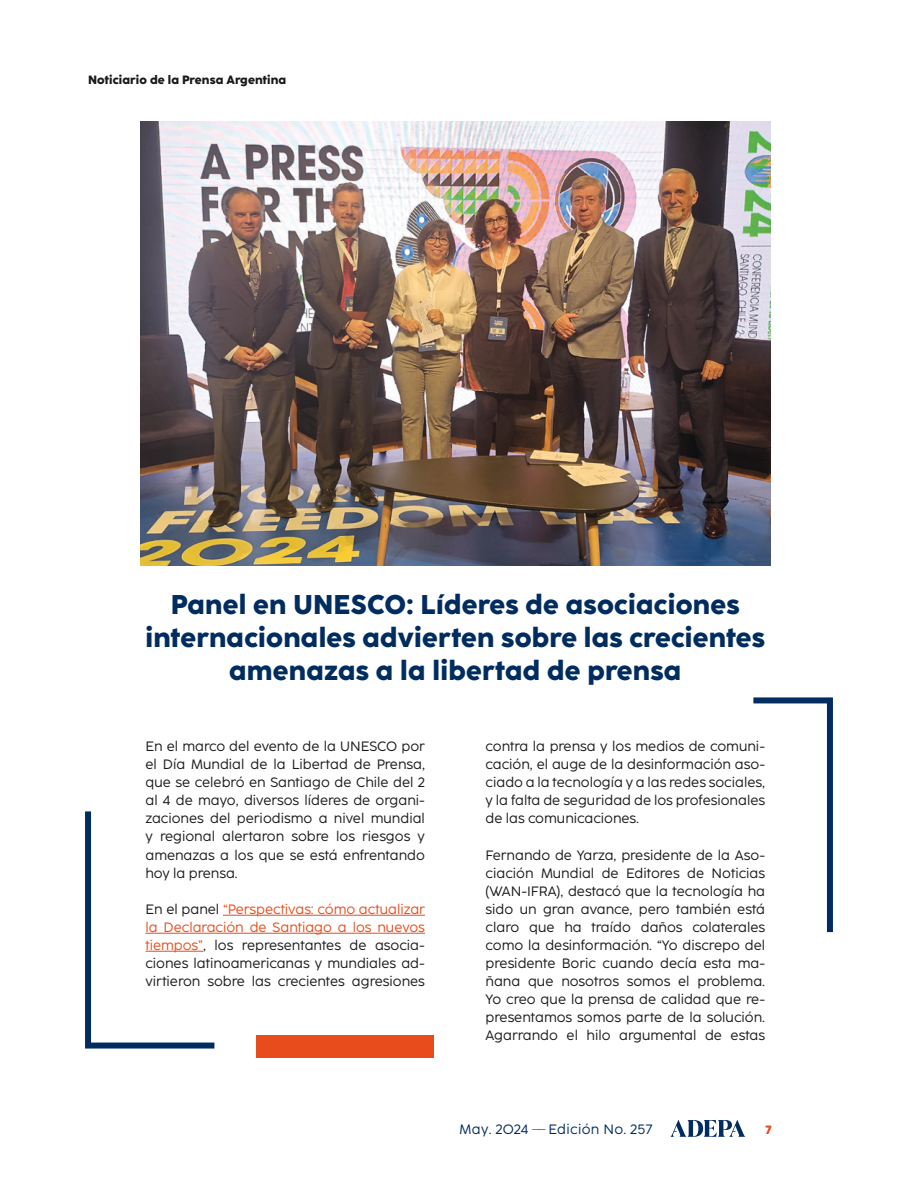
<style>
.page{position:relative;width:918px;height:1191px;background:#fff}
.page>*{position:absolute;margin:0;border:0;box-sizing:border-box;transform-origin:0 0}
.t1{font:800 27px/33px "Coco Sharp";letter-spacing:.01em;color:#002c60;text-align:center}
.t2{font:13.5px/18px "Coco Sharp L";color:#1b1819;text-align:justify}
.t3{font:13.5px "Coco Sharp L";letter-spacing:.025em;color:#002c60}
.t4{font:800 12px "Coco Sharp";letter-spacing:.01em;color:#1b1819}
.t5{font:800 12px "Coco Sharp";color:#e84c1c}
.s1{color:#e84c1c}
</style>
<div class="page">
<svg style="left:671px;top:1119px;width:74px;height:17px"></svg>
<hr style="left:223px;top:915px;width:202px;height:1px;background:#e84c1c">
<hr style="left:145px;top:933px;width:280px;height:1px;background:#e84c1c">
<svg style="left:85px;top:811px;width:135px;height:238px"></svg>
<div style="left:256px;top:1035px;width:177px;height:22px;background:#e84c1c"></div>
<img style="left:140px;top:121px;width:630px;height:444px">
<svg style="left:753px;top:697px;width:80px;height:236px"></svg>
<p class="t4" style="left:88px;top:71px;width:200px">Noticiario de la Prensa Argentina</p>
<p class="t1" style="left:145px;top:588px;width:621px">Panel en UNESCO: Líderes de asociaciones internacionales advierten sobre las crecientes amenazas a la libertad de prensa</p>
<p class="t2" style="left:145px;top:738px;width:281px">En el marco del evento de la UNESCO por el Día Mundial de la Libertad de Prensa, que se celebró en Santiago de Chile del 2 al 4 de mayo, diversos líderes de organi&shy;zaciones del periodismo a nivel mundial y regional alertaron sobre los riesgos y amenazas a los que se está enfrentando hoy la prensa.</p>
<p class="t2" style="left:145px;top:900px;width:281px">En el panel <span class="s1">“Perspectivas: cómo actualizar la Declaración de Santiago a los nuevos tiempos”</span>, los representantes de asocia&shy;ciones latinoamericanas y mundiales ad&shy;virtieron sobre las crecientes agresiones</p>
<p class="t2" style="left:486px;top:738px;width:281px">contra la prensa y los medios de comuni&shy;cación, el auge de la desinformación aso&shy;ciado a la tecnología y a las redes sociales, y la falta de seguridad de los profesionales de las comunicaciones.</p>
<p class="t2" style="left:486px;top:846px;width:281px">Fernando de Yarza, presidente de la Aso&shy;ciación Mundial de Editores de Noticias (WAN-IFRA), destacó que la tecnología ha sido un gran avance, pero también está claro que ha traído daños colaterales como la desinformación. “Yo discrepo del presidente Boric cuando decía esta ma&shy;ñana que nosotros somos el problema.<br>Yo creo que la prensa de calidad que re&shy;presentamos somos parte de la solución.<br>Agarrando el hilo argumental de estas</p>
<p class="t3" style="left:460px;top:1120px;width:194px">May. 2O24 __ Edición Nº. 257</p>
<p class="t5" style="left:765px;top:1121px;width:8px">7</p>
</div>
